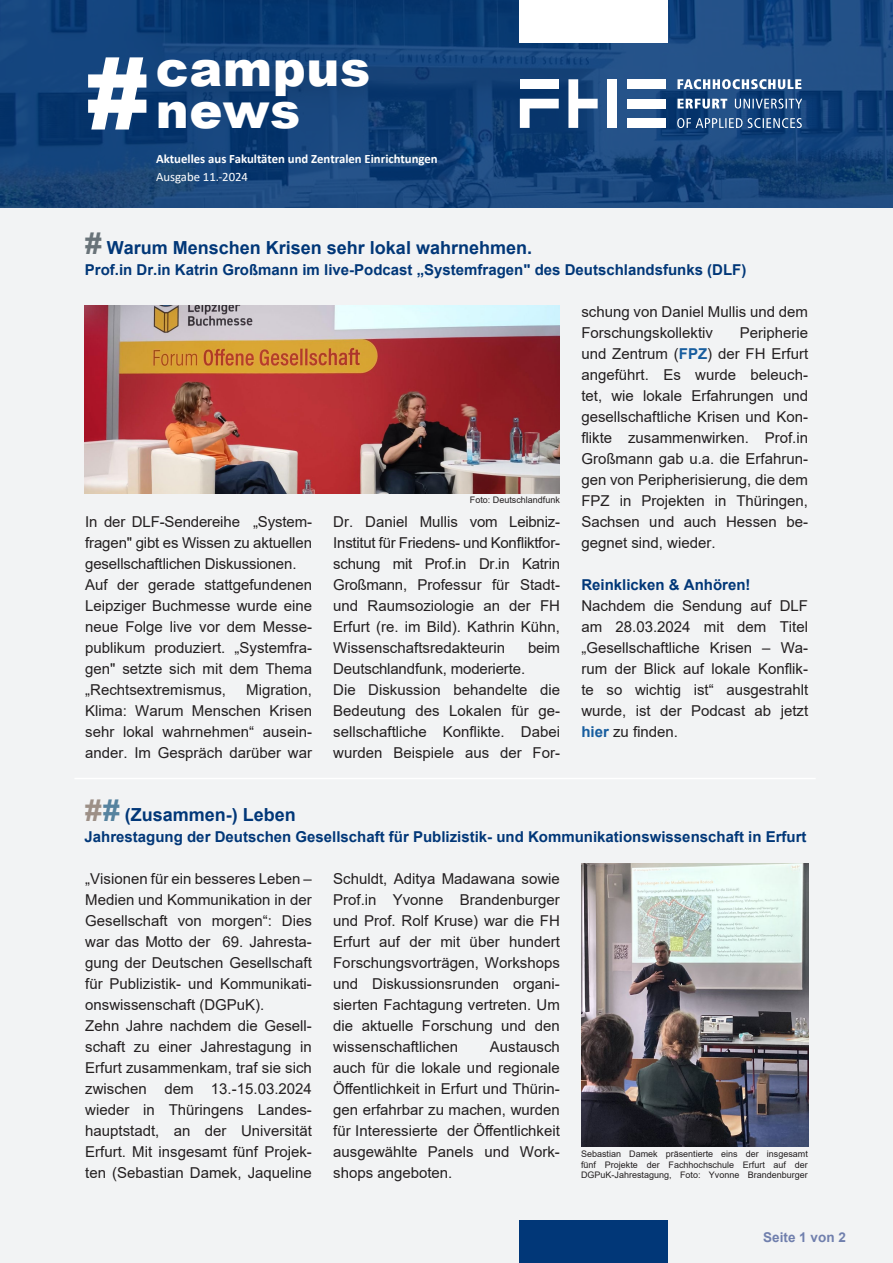
<style>
.page{position:relative;width:893px;height:1263px;background:#fff}
.page>*{position:absolute;margin:0;border:0;box-sizing:border-box;transform-origin:0 0}
.t1{font:900 97.5px "Arial";color:#fff}
.t2{font:900 49.5px "Arial";letter-spacing:.01em;color:#fff}
.t3{font:700 18px "Arial";color:#013778}
.t4{font:15px/21px "Arial";color:#231f20;text-align:justify}
.t5{font:700 15px "Arial";color:#013778}
.t6{font:700 13.5px "Arial";color:#707fad}
.t7{font:700 12.75px "Calibri";color:#fff}
.t8{font:12.75px "Calibri";color:#fff}
.t9{font:9px/10.5px "Arial";color:#231f20;text-align:justify}
.s1{font-size:30px;color:#697379}
.s2{font-size:30px;color:#9d9087}
.s3{font-size:30px;color:#56839f}
.s4{font-weight:700;color:#175d9e}
</style>
<div class="page">
<svg style="left:0;top:0;width:893px;height:208px;background:#134279"></svg>
<div style="left:0;top:208px;width:893px;height:1055px;background:#f2f3f4"></div>
<div style="left:519px;top:0;width:149px;height:43px;background:#fff"></div>
<div style="left:519px;top:1220px;width:149px;height:43px;background:#013778"></div>
<div style="left:627px;top:99px;width:39px;height:9px;background:#fff"></div>
<div style="left:627px;top:79px;width:39px;height:10px;background:#fff"></div>
<div style="left:627px;top:118px;width:39px;height:10px;background:#fff"></div>
<div style="left:607px;top:79px;width:10px;height:49px;background:#fff"></div>
<svg style="left:568px;top:79px;width:30px;height:49px"></svg>
<div style="left:520px;top:79px;width:39px;height:10px;background:#fff"></div>
<svg style="left:520px;top:99px;width:39px;height:29px"></svg>
<svg style="left:677px;top:79px;width:124px;height:10px"></svg>
<svg style="left:677px;top:99px;width:125px;height:10px"></svg>
<svg style="left:677px;top:118px;width:125px;height:10px"></svg>
<hr style="left:74px;top:778px;width:742px;height:1px;background:#fff">
<img style="left:85px;top:306px;width:475px;height:188px">
<img style="left:581px;top:863px;width:227px;height:284px">
<p class="t1" style="left:85px;top:23px;width:66px">#</p>
<p class="t2" style="left:156px;top:33px;width:216px">campus</p>
<p class="t2" style="left:156px;top:75px;width:146px">news</p>
<p class="t7" style="left:156px;top:149px;width:283px">Aktuelles aus Fakultäten und Zentralen Einrichtungen</p>
<p class="t8" style="left:156px;top:168px;width:94px">Ausgabe 11.-2024</p>
<p class="t3" style="left:85px;top:235px;width:448px"><span class="s1">#</span> Warum Menschen Krisen sehr lokal wahrnehmen.</p>
<p class="t5" style="left:85px;top:259px;width:663px">Prof.in Dr.in Katrin Großmann im live-Podcast „Systemfragen" des Deutschlandsfunks (DLF)</p>
<p class="t4" style="left:85px;top:511px;width:228px">In der DLF-Sendereihe „System&shy;fragen" gibt es Wissen zu aktuellen gesellschaftlichen Diskussionen.</p>
<p class="t4" style="left:85px;top:574px;width:228px">Auf der gerade stattgefundenen Leipziger Buchmesse wurde eine neue Folge live vor dem Messe&shy;publikum produziert. „Systemfra&shy;gen" setzte sich mit dem Thema „Rechtsextremismus,</p>
<p class="t4" style="left:85px;top:679px;width:228px;text-indent:161px">Migration, Klima: Warum Menschen Krisen sehr lokal wahrnehmen“ ausein&shy;ander. Im Gespräch darüber war</p>
<p class="t3" style="left:85px;top:802px;width:212px"><span class="s2">#</span><span class="s3">#</span> (Zusammen-) Leben</p>
<p class="t9" style="left:470px;top:495px;width:92px">Foto: Deutschlandfunk</p>
<p class="t4" style="left:333px;top:511px;width:228px">Dr. Daniel Mullis vom Leibniz-Institut für Friedens- und Konfliktfor&shy;schung mit Prof.in Dr.in Katrin Großmann, Professur für Stadt&shy;und Raumsoziologie an der FH Erfurt (re. im Bild). Kathrin Kühn, Wissenschaftsredakteurin</p>
<p class="t4" style="left:528px;top:637px;width:34px">beim</p>
<p class="t4" style="left:333px;top:658px;width:193px">Deutschlandfunk, moderierte.</p>
<p class="t4" style="left:333px;top:679px;width:228px">Die Diskussion behandelte die Bedeutung des Lokalen für ge&shy;sellschaftliche Konflikte. Dabei wurden Beispiele aus der For-</p>
<p class="t4" style="left:581px;top:301px;width:228px">schung von Daniel Mullis und dem<br>Forschungskollektiv</p>
<p class="t4" style="left:581px;top:322px;width:228px;text-indent:158px">Peripherie und Zentrum (<span class="s4">FPZ</span>) der FH Erfurt angeführt. Es wurde beleuch&shy;tet, wie lokale Erfahrungen und gesellschaftliche Krisen und Kon&shy;flikte zusammenwirken. Prof.in Großmann gab u.a. die Erfahrun&shy;gen von Peripherisierung, die dem FPZ in Projekten in Thüringen, Sachsen und auch Hessen be&shy;gegnet sind, wieder.</p>
<p class="t5" style="left:581px;top:574px;width:171px">Reinklicken &amp; Anhören!</p>
<p class="t4" style="left:581px;top:595px;width:228px">Nachdem die Sendung auf DLF am 28.03.2024 mit dem Titel „Gesellschaftliche Krisen – Wa&shy;rum der Blick auf lokale Konflik&shy;te so wichtig ist“ ausgestrahlt wurde, ist der Podcast ab jetzt <span class="s4">hier</span> zu finden.</p>
<p class="t5" style="left:85px;top:826px;width:723px">Jahrestagung der Deutschen Gesellschaft für Publizistik- und Kommunikationswissenschaft in Erfurt</p>
<p class="t4" style="left:85px;top:868px;width:228px">„Visionen für ein besseres Leben – Medien und Kommunikation in der Gesellschaft von morgen“: Dies war das Motto der 69. Jahresta&shy;gung der Deutschen Gesellschaft für Publizistik- und Kommunikati&shy;onswissenschaft (DGPuK).</p>
<p class="t4" style="left:85px;top:1015px;width:228px">Zehn Jahre nachdem die Gesell&shy;schaft zu einer Jahrestagung in Erfurt zusammenkam, traf sie sich zwischen dem 13.-15.03.2024 wieder in Thüringens Landes&shy;hauptstadt, an der Universität Erfurt. Mit insgesamt fünf Projek&shy;ten (Sebastian Damek, Jaqueline</p>
<p class="t4" style="left:333px;top:868px;width:228px">Schuldt, Aditya Madawana sowie Prof.in Yvonne Brandenburger und Prof. Rolf Kruse) war die FH Erfurt auf der mit über hundert Forschungsvorträgen, Workshops und Diskussionsrunden organi&shy;sierten Fachtagung vertreten. Um die aktuelle Forschung und den wissenschaftlichen</p>
<p class="t4" style="left:333px;top:1036px;width:228px;text-indent:157px">Austausch auch für die lokale und regionale Öffentlichkeit in Erfurt und Thürin&shy;gen erfahrbar zu machen, wurden für Interessierte der Öffentlichkeit ausgewählte Panels und Work&shy;shops angeboten.</p>
<p class="t9" style="left:581px;top:1149px;width:228px">Sebastian Damek präsentierte eins der insgesamt fünf Projekte der Fachhochschule Erfurt auf der DGPuK-Jahrestagung, Foto: Yvonne Brandenburger</p>
<p class="t6" style="left:763px;top:1227px;width:84px">Seite 1 von 2</p>
</div>
